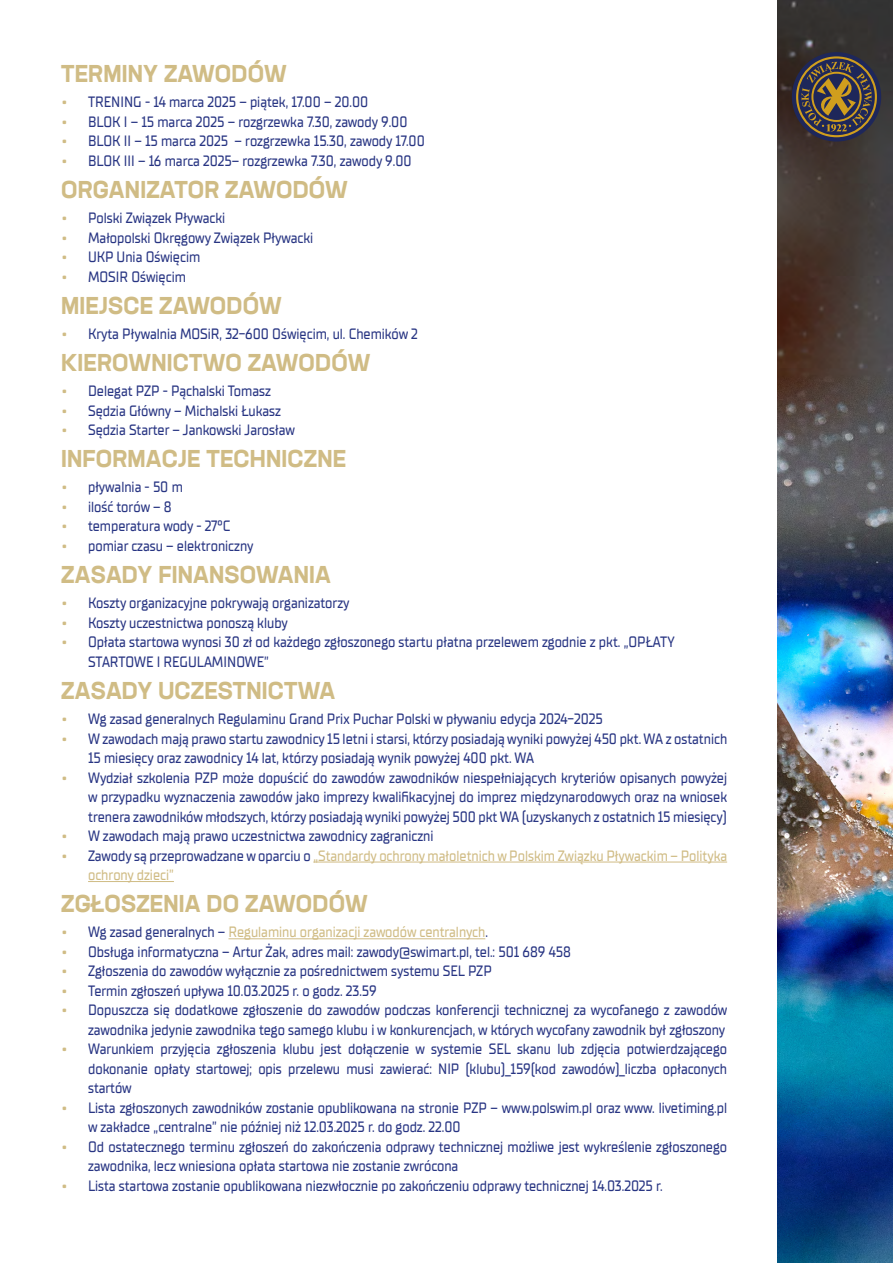
<style>
.page{position:relative;width:893px;height:1263px;background:#fff}
.page>*{position:absolute;margin:0;border:0;box-sizing:border-box;transform-origin:0 0}
.t1{font:700 expanded 24px "Neusa Next Pro";letter-spacing:.01em;color:#d0bc85;scale:.9 1}
.t2{font:500 15px/19.5px "TT Supermolot Neue";color:#283583;scale:.9 1}
.t3{font:500 15px/19.5px "TT Supermolot Neue";color:#d0bc85;scale:.9 1}
.s1{font-family:"TT Supermolot Neue Exp";font-weight:900;color:#d0bc85}
.s2{font-family:"TT Supermolot Neue Exp";font-weight:900}
.s3{color:#283583}
</style>
<div class="page">
<img style="left:777px;top:0;width:116px;height:1263px">
<div style="left:792px;top:52px;width:89px;height:90px;background:#1e275a;border-radius:50%"></div>
<svg style="left:796px;top:56px;width:81px;height:81px"></svg>
<hr style="left:313px;top:862px;width:414px;height:1px;background:#d0bc85">
<hr style="left:88px;top:881px;width:86px;height:1px;background:#d0bc85">
<hr style="left:228px;top:938px;width:257px;height:1px;background:#d0bc85">
<h1 class="t1" style="left:61px;top:58px;width:252px">TERMINY ZAWODÓW</h1>
<p class="t2" style="left:61px;top:93px;width:343px"><span class="s1">•</span> TRENING - 14 marca 2025 – piątek, 17.00 – 20.00</p>
<p class="t2" style="left:61px;top:112px;width:386px"><span class="s1">•</span> BLOK I – 15 marca 2025 – rozgrzewka 7.30, zawody 9.00</p>
<p class="t2" style="left:61px;top:132px;width:406px"><span class="s1">•</span> BLOK II – 15 marca 2025 – rozgrzewka 15.30, zawody 17.00</p>
<p class="t2" style="left:61px;top:151px;width:391px"><span class="s1">•</span> BLOK III – 16 marca 2025– rozgrzewka 7.30, zawody 9.00</p>
<h1 class="t1" style="left:61px;top:174px;width:320px">ORGANIZATOR ZAWODÓW</h1>
<p class="t2" style="left:61px;top:209px;width:184px"><span class="s1">•</span> Polski Związek Pływacki</p>
<p class="t2" style="left:61px;top:228px;width:282px"><span class="s1">•</span> Małopolski Okręgowy Związek Pływacki</p>
<p class="t2" style="left:61px;top:248px;width:156px"><span class="s1">•</span> UKP Unia Oświęcim</p>
<p class="t2" style="left:61px;top:267px;width:140px"><span class="s1">•</span> MOSIR Oświęcim</p>
<h1 class="t1" style="left:61px;top:290px;width:247px">MIEJSCE ZAWODÓW</h1>
<p class="t2" style="left:61px;top:324px;width:398px"><span class="s1">•</span> Kryta Pływalnia MOSiR, 32-600 Oświęcim, ul. Chemików 2</p>
<h1 class="t1" style="left:61px;top:347px;width:345px">KIEROWNICTWO ZAWODÓW</h1>
<p class="t2" style="left:61px;top:382px;width:235px"><span class="s1">•</span> Delegat PZP - Pąchalski Tomasz</p>
<p class="t2" style="left:61px;top:401px;width:246px"><span class="s1">•</span> Sędzia Główny – Michalski Łukasz</p>
<p class="t2" style="left:61px;top:421px;width:261px"><span class="s1">•</span> Sędzia Starter – Jankowski Jarosław</p>
<h1 class="t1" style="left:61px;top:443px;width:318px">INFORMACJE TECHNICZNE</h1>
<p class="t2" style="left:61px;top:478px;width:137px"><span class="s1">•</span> pływalnia - 50 m</p>
<p class="t2" style="left:61px;top:497px;width:124px"><span class="s1">•</span> ilość torów – 8</p>
<p class="t2" style="left:61px;top:517px;width:189px"><span class="s1">•</span> temperatura wody - 27°C</p>
<p class="t2" style="left:61px;top:536px;width:215px"><span class="s1">•</span> pomiar czasu – elektroniczny</p>
<h1 class="t1" style="left:61px;top:559px;width:301px">ZASADY FINANSOWANIA</h1>
<p class="t2" style="left:61px;top:594px;width:322px"><span class="s1">•</span> Koszty organizacyjne pokrywają organizatorzy</p>
<p class="t2" style="left:61px;top:613px;width:253px"><span class="s1">•</span> Koszty uczestnictwa ponoszą kluby</p>
<p class="t2" style="left:88px;top:633px;width:653px;text-indent:-27px"><span class="s1">•</span> Opłata startowa wynosi 30 zł od każdego zgłoszonego startu płatna przelewem zgodnie z pkt. „OPŁATY<br>STARTOWE I REGULAMINOWE”</p>
<h1 class="t1" style="left:61px;top:675px;width:306px">ZASADY UCZESTNICTWA</h1>
<p class="t2" style="left:61px;top:709px;width:603px"><span class="s1">•</span> Wg zasad generalnych Regulaminu Grand Prix Puchar Polski w pływaniu edycja 2024-2025</p>
<p class="t2" style="left:88px;top:729px;width:712px;text-indent:-27px"><span class="s1">•</span> W zawodach mają prawo startu zawodnicy 15 letni i starsi, którzy posiadają wyniki powyżej 450 pkt. WA z ostatnich<br>15 miesięcy oraz zawodnicy 14 lat, którzy posiadają wynik powyżej 400 pkt. WA</p>
<p class="t2" style="left:88px;top:768px;width:712px;text-align:justify;text-indent:-27px"><span class="s1">•</span> Wydział szkolenia PZP może dopuścić do zawodów zawodników niespełniających kryteriów opisanych powyżej w przypadku wyznaczenia zawodów jako imprezy kwalifikacyjnej do imprez międzynarodowych oraz na wniosek trenera zawodników młodszych, którzy posiadają wyniki powyżej 500 pkt WA (uzyskanych z ostatnich 15 miesięcy)</p>
<p class="t2" style="left:61px;top:826px;width:415px"><span class="s1">•</span> W zawodach mają prawo uczestnictwa zawodnicy zagraniczni</p>
<p class="t3" style="left:88px;top:846px;width:712px;text-indent:-27px"><span class="s2">•</span> <span class="s3">Zawody są przeprowadzane w oparciu o</span> „Standardy ochrony małoletnich w Polskim Związku Pływackim – Polityka ochrony dzieci”</p>
<h1 class="t1" style="left:61px;top:888px;width:342px">ZGŁOSZENIA DO ZAWODÓW</h1>
<p class="t3" style="left:61px;top:923px;width:476px"><span class="s2">•</span> <span class="s3">Wg zasad generalnych –</span> Regulaminu organizacji zawodów centralnych<span class="s3">.</span></p>
<p class="t2" style="left:61px;top:942px;width:568px"><span class="s1">•</span> Obsługa informatyczna – Artur Żak, adres mail: zawody@swimart.pl, tel.: 501 689 458</p>
<p class="t2" style="left:61px;top:962px;width:480px"><span class="s1">•</span> Zgłoszenia do zawodów wyłącznie za pośrednictwem systemu SEL PZP</p>
<p class="t2" style="left:61px;top:981px;width:352px"><span class="s1">•</span> Termin zgłoszeń upływa 10.03.2025 r. o godz. 23.59</p>
<p class="t2" style="left:61px;top:1001px;width:742px;text-align:right"><span class="s1">•</span> Dopuszcza się dodatkowe zgłoszenie do zawodów podczas konferencji technicznej za wycofanego z zawodów zawodnika jedynie zawodnika tego samego klubu i w konkurencjach, w których wycofany zawodnik był zgłoszony</p>
<p class="t2" style="left:88px;top:1040px;width:711px;text-align:justify;text-indent:-27px"><span class="s1">•</span> Warunkiem przyjęcia zgłoszenia klubu jest dołączenie w systemie SEL skanu lub zdjęcia potwierdzającego dokonanie opłaty startowej; opis przelewu musi zawierać: NIP (klubu)_159(kod zawodów)_liczba opłaconych startów</p>
<p class="t2" style="left:88px;top:1098px;width:712px;text-indent:-27px"><span class="s1">•</span> Lista zgłoszonych zawodników zostanie opublikowana na stronie PZP – www.polswim.pl oraz www. livetiming.pl w zakładce „centralne” nie później niż 12.03.2025 r. do godz. 22.00</p>
<p class="t2" style="left:88px;top:1137px;width:712px;text-indent:-27px"><span class="s1">•</span> Od ostatecznego terminu zgłoszeń do zakończenia odprawy technicznej możliwe jest wykreślenie zgłoszonego zawodnika, lecz wniesiona opłata startowa nie zostanie zwrócona</p>
<p class="t2" style="left:61px;top:1176px;width:670px"><span class="s1">•</span> Lista startowa zostanie opublikowana niezwłocznie po zakończeniu odprawy technicznej 14.03.2025 r.</p>
</div>
